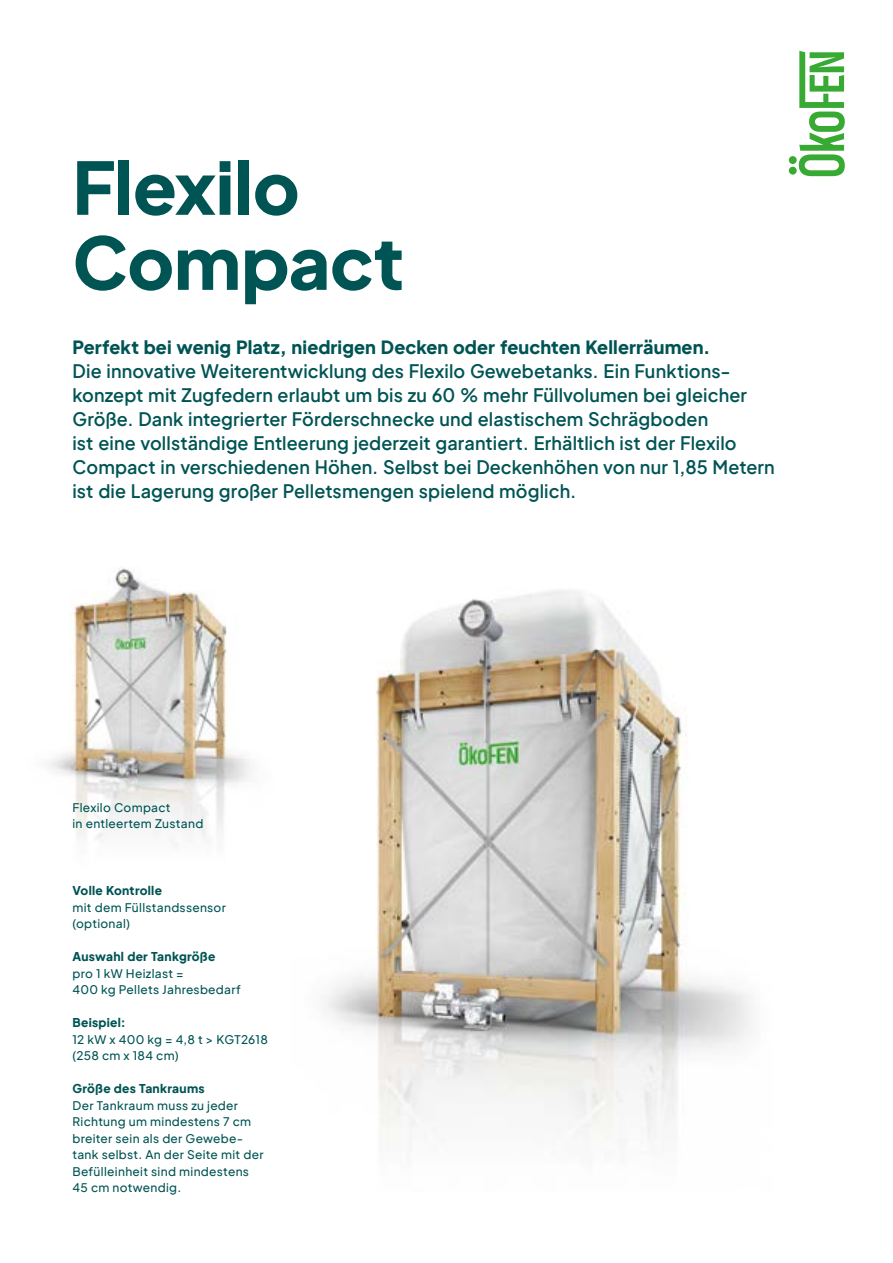
<style>
.page{position:relative;width:893px;height:1263px;background:#fff}
.page>*{position:absolute;margin:0;border:0;box-sizing:border-box;transform-origin:0 0}
.t1{font:800 72px/75px "Plus Jakarta Sans";letter-spacing:-.005em;color:#005454}
.t2{font:600 18px/24px "Plus Jakarta Sans";letter-spacing:.005em;color:#005454}
.t3{font:800 18px "Plus Jakarta Sans";letter-spacing:.005em;color:#005454}
.t4{font:500 12px/16.5px "Plus Jakarta Sans";letter-spacing:.025em;color:#005454}
.t5{font:800 12px "Plus Jakarta Sans";letter-spacing:.02em;color:#005454}
</style>
<div class="page">
<img style="left:324px;top:590px;width:428px;height:550px">
<img style="left:49px;top:568px;width:202px;height:278px">
<svg style="left:789px;top:51px;width:56px;height:125px"></svg>
<h1 class="t1" style="left:72px;top:140px;width:333px">Flexilo<br>Compact</h1>
<p class="t3" style="left:72px;top:331px;width:640px">Perfekt bei wenig Platz, niedrigen Decken oder feuchten Kellerräumen.</p>
<p class="t2" style="left:72px;top:357px;width:704px">Die innovative Weiterentwicklung des Flexilo Gewebetanks. Ein Funktions&shy;konzept mit Zugfedern erlaubt um bis zu 60 % mehr Füllvolumen bei gleicher Größe. Dank integrierter Förderschnecke und elastischem Schrägboden<br>ist eine vollständige Entleerung jederzeit garantiert. Erhältlich ist der Flexilo Compact in verschiedenen Höhen. Selbst bei Deckenhöhen von nur 1,85 Metern ist die Lagerung großer Pelletsmengen spielend möglich.</p>
<p class="t4" style="left:72px;top:798px;width:132px">Flexilo Compact<br>in entleertem Zustand</p>
<p class="t5" style="left:72px;top:879px;width:91px">Volle Kontrolle</p>
<p class="t4" style="left:72px;top:897px;width:155px">mit dem Füllstandssensor (optional)</p>
<p class="t5" style="left:72px;top:945px;width:144px">Auswahl der Tankgröße</p>
<p class="t4" style="left:72px;top:963px;width:170px">pro 1 kW Heizlast =<br>400 kg Pellets Jahresbedarf</p>
<p class="t5" style="left:72px;top:1011px;width:55px">Beispiel:</p>
<p class="t4" style="left:72px;top:1029px;width:197px">12 kW x 400 kg = 4,8 t &gt; KGT2618 (258 cm x 184 cm)</p>
<p class="t5" style="left:72px;top:1077px;width:134px">Größe des Tankraums</p>
<p class="t4" style="left:72px;top:1095px;width:193px">Der Tankraum muss zu jeder<br>Richtung um mindestens 7 cm breiter sein als der Gewebe&shy;tank selbst. An der Seite mit der<br>Befülleinheit sind mindestens<br>45 cm notwendig.</p>
</div>
